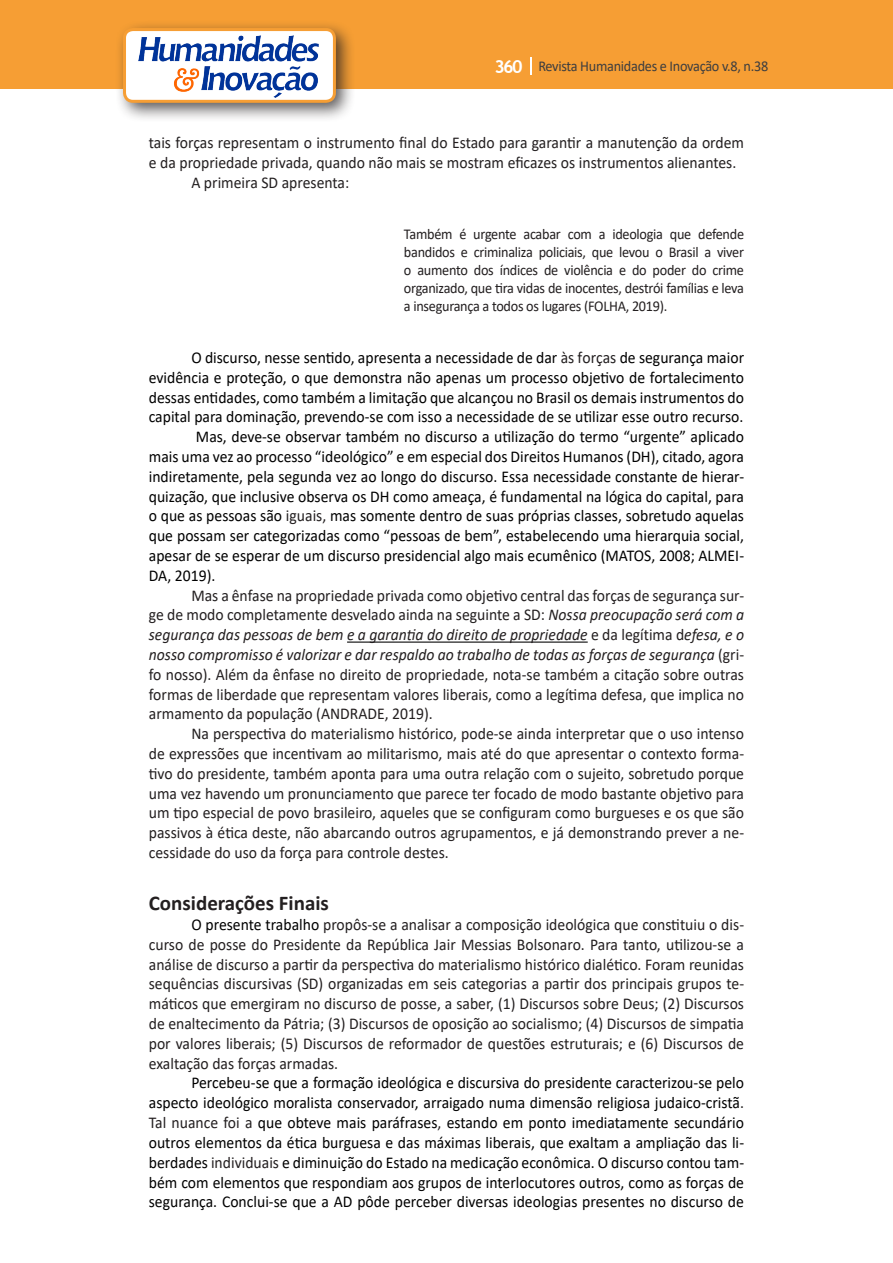
<style>
.page{position:relative;width:893px;height:1263px;background:#fff}
.page>*{position:absolute;margin:0;border:0;box-sizing:border-box;transform-origin:0 0}
.Titulo_2{font:700 21px "Calibri";color:#231f20}
.Texto{font:16.5px/19.8px "Calibri";color:#231f20;text-align:justify;scale:.95 1}
.Texto-2{font:16.5px/19.8px "Calibri";color:#000;text-align:justify;scale:.95 1}
.citacao{font:15px/18px "Calibri";letter-spacing:-.02em;color:#231f20;text-align:justify;scale:.95 1}
.t1{font:15px "Calibri";letter-spacing:-.02em;color:#3e3e3f;scale:.95 1}
.s1{font-family:"Trebuchet MS";font-weight:700;font-size:18px;color:#fff}
.s2{color:#231f20}
.s3{font-style:italic}
.s4{color:#000}
</style>
<div class="page">
<div style="left:0;top:0;width:893px;height:88px;background:#f69e34"></div>
<svg style="left:530px;top:57px;width:2px;height:18px"></svg>
<div style="left:115px;top:20px;width:241px;height:103px;background:#231f20;opacity:.75"></div>
<div style="left:125px;top:30px;width:209px;height:71px;background:#fff;border-radius:9px"></div>
<img style="left:138px;top:35px;width:181px;height:62px">
<div style="left:123px;top:28px;width:213px;height:75px;border:3px solid #f69e34;border-radius:9px"></div>
<hr style="left:347px;top:641px;width:241px;height:2px;background:#000">
<p class="t1" style="left:495px;top:56px;width:290px"><span class="s1">360</span> Revista Humanidades e Inovação v.8, n.38</p>
<p class="Texto" style="left:149px;top:133px;width:628px">tais forças representam o instrumento final do Estado para garantir a manutenção da ordem e da propriedade privada, quando não mais se mostram eficazes os instrumentos alienantes.</p>
<p class="Texto" style="left:191px;top:172px;width:168px">A primeira SD apresenta:</p>
<p class="citacao" style="left:404px;top:224px;width:360px">Também é urgente acabar com a ideologia que defende bandidos e criminaliza policiais, que levou o Brasil a viver o aumento dos índices de violência e do poder do crime organizado, que tira vidas de inocentes, destrói famílias e leva a insegurança a todos os lugares (FOLHA, 2019).</p>
<p class="Texto-2" style="left:149px;top:347px;width:628px;text-indent:43px">O discurso, nesse sentido, apresenta a necessidade de dar <span class="s2">às forças</span> de segurança maior evidência e proteção, o que demonstra não apenas um processo objetivo de fortalecimento dessas entidades, como também a limitação que alcançou no Brasil os demais instrumentos do capital para dominação, prevendo-se com isso a necessidade de se utilizar esse outro recurso.</p>
<p class="Texto-2" style="left:149px;top:426px;width:628px;text-indent:47px">Mas, deve-se observar também no discurso a utilização do termo “urgente” aplicado mais uma vez ao processo “ideológico” e em especial dos Direitos Humanos (DH), citado, agora indiretamente, pela segunda vez ao longo do discurso. Essa necessidade constante de hierar&shy;quização, que inclusive observa os DH como ameaça, é fundamental na lógica do capital, para o que as pessoas são <span class="s2">iguais,</span> mas somente dentro de suas próprias classes, sobretudo aquelas que possam ser categorizadas como “pessoas de bem”, estabelecendo uma hierarquia social, apesar de se esperar de um discurso presidencial algo mais ecumênico (MATOS, 2008; ALMEI-DA, 2019).</p>
<p class="Texto" style="left:149px;top:585px;width:628px;text-indent:43px">Mas a ênfase na propriedade privada como objetivo central das forças de segurança sur&shy;ge de modo completamente desvelado ainda na seguinte a SD: <span class="s3">Nossa preocupação será com a segurança das pessoas de bem e a garantia do direito de propriedade</span> e da legítima d<span class="s3">efesa, e o nosso compromisso é valorizar e dar respaldo ao trabalho de todas as forças de segurança</span> (gri&shy;fo nosso). Além da ênfase no direito de propriedade, nota-se também a citação sobre outras formas de liberdade que representam valores liberais, como a legítima defesa, que implica no armamento da população (ANDRADE, 2019).</p>
<p class="Texto" style="left:149px;top:723px;width:628px;text-indent:43px">Na perspectiva do materialismo histórico, pode-se ainda interpretar que o uso intenso de expressões que incentivam ao militarismo, mais até do que apresentar o contexto forma&shy;tivo do presidente, também aponta para uma outra relação com o sujeito, sobretudo porque uma vez havendo um pronunciamento que parece ter focado de modo bastante objetivo para um tipo especial de povo brasileiro, aqueles que se configuram como burgueses e os que são passivos à ética deste, não abarcando outros agrupamentos, e já demonstrando prever a ne&shy;cessidade do uso da força para controle destes.</p>
<p class="Titulo_2" style="left:149px;top:888px;width:182px">Considerações Finais</p>
<p class="Texto" style="left:149px;top:914px;width:628px;text-indent:43px"><span class="s4">O presente trabalho</span> propôs-se a analisar a composição ideológica que constituiu o dis&shy;curso de posse do Presidente da República Jair Messias Bolsonaro. Para tanto, utilizou-se a análise de discurso a partir da perspectiva do materialismo histórico dialético. Foram reunidas sequências discursivas (SD) organizadas em seis categorias a partir dos principais grupos te&shy;máticos que emergiram no discurso de posse, a saber, (1) Discursos sobre Deus; (2) Discursos de enaltecimento da Pátria; (3) Discursos de oposição ao socialismo; (4) Discursos de simpatia por valores liberais; (5) Discursos de reformador de questões estruturais; e (6) Discursos de exaltação das forças armadas.</p>
<p class="Texto-2" style="left:149px;top:1073px;width:628px;text-indent:43px">Percebeu-se que a formação ideológica e discursiva do presidente caracterizou-se pelo aspecto ideológico moralista conservador, arraigado numa dimensão religiosa judaico-cristã<span class="s2">.<br>Tal nuance foi a</span> que obteve mais paráfrases<span class="s2">,</span> estando em ponto imediatamente secundário outros elementos da ética burguesa e das máximas liberais, que exaltam a ampliação das li&shy;berdades <span class="s2">individuais</span> e diminuição do Estado na medicação econômica. O discurso contou tam&shy;bém com elementos que respondiam aos grupos de interlocutores outros, como as forças de segurança. Conclui-se que a AD pôde perceber diversas ideologias presentes no discurso de</p>
</div>
